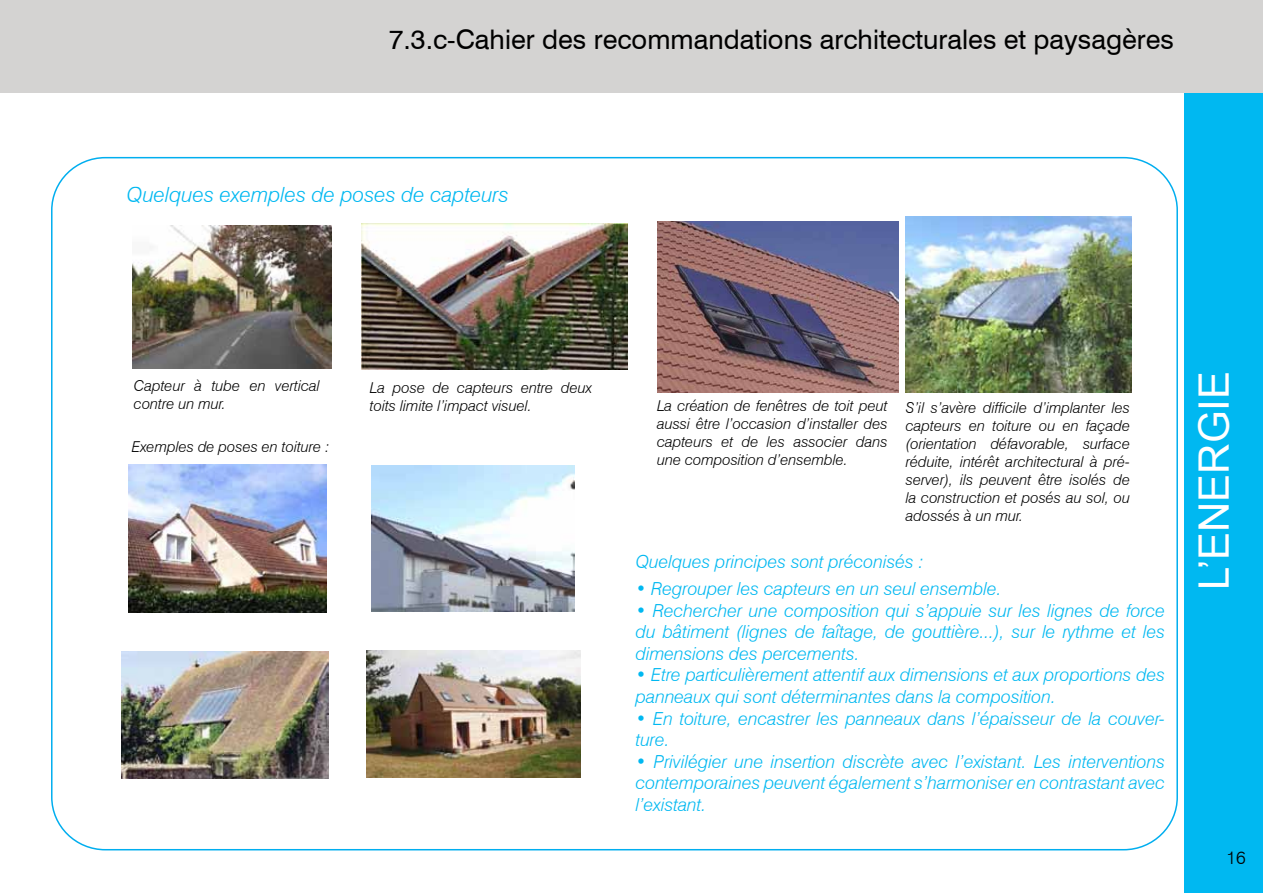
<style>
.page{position:relative;width:1263px;height:893px;background:#fff}
.page>*{position:absolute;margin:0;border:0;box-sizing:border-box;transform-origin:0 0}
.t1{font:42px "Arial";color:#fff}
.t2{font:27px "Swiss 721 BT";color:#000}
.t3{font:italic 300 21px "Swiss 721 BT";color:#00b8f1}
.t4{font:italic 300 18px/21.6px "Swiss 721 BT";color:#00b8f1;text-align:justify}
.t5{font:300 18px "Swiss 721 BT";color:#000}
.t6{font:italic 300 15px/18px "Swiss 721 BT";color:#000;text-align:justify}
</style>
<div class="page">
<div style="left:1184px;top:0;width:79px;height:893px;background:#00b8f1"></div>
<div style="left:0;top:0;width:1263px;height:92px;background:#d4d3d2"></div>
<img style="left:906px;top:217px;width:225px;height:175px">
<img style="left:657px;top:221px;width:241px;height:171px">
<img style="left:362px;top:223px;width:265px;height:147px">
<img style="left:133px;top:225px;width:198px;height:144px">
<img style="left:129px;top:464px;width:197px;height:148px">
<img style="left:371px;top:466px;width:203px;height:145px">
<img style="left:122px;top:652px;width:207px;height:126px">
<img style="left:367px;top:651px;width:213px;height:126px">
<h2 class="t2" style="left:389px;top:23px;width:787px">7.3.c-Cahier des recommandations architecturales et paysagères</h2>
<p class="t3" style="left:127px;top:182px;width:383px">Quelques exemples de poses de capteurs</p>
<p class="t6" style="left:134px;top:376px;width:187px">Capteur à tube en vertical contre un mur.</p>
<p class="t6" style="left:132px;top:438px;width:199px">Exemples de poses en toiture :</p>
<p class="t6" style="left:370px;top:379px;width:224px">La pose de capteurs entre deux toits limite l’impact visuel.</p>
<p class="t6" style="left:657px;top:397px;width:232px">La création de fenêtres de toit peut aussi être l’occasion d’installer des capteurs et de les associer dans une composition d’ensemble.</p>
<p class="t6" style="left:906px;top:399px;width:226px">S’il s’avère difficile d’implanter les capteurs en toiture ou en façade (orientation défavorable, surface réduite, intérêt architectural à pré&shy;server), ils peuvent être isolés de la construction et posés au sol, ou adossés à un mur.</p>
<p class="t4" style="left:636px;top:551px;width:289px">Quelques principes sont préconisés :</p>
<p class="t4" style="left:636px;top:578px;width:367px">• Regrouper les capteurs en un seul ensemble.</p>
<p class="t4" style="left:636px;top:599px;width:531px">• Rechercher une composition qui s’appuie sur les lignes de force du bâtiment (lignes de faîtage, de gouttière...), sur le rythme et les dimensions des percements.</p>
<p class="t4" style="left:636px;top:664px;width:531px">• Etre particulièrement attentif aux dimensions et aux proportions des panneaux qui sont déterminantes dans la composition.</p>
<p class="t4" style="left:636px;top:707px;width:531px">• En toiture, encastrer les panneaux dans l’épaisseur de la couver&shy;ture.</p>
<p class="t4" style="left:636px;top:750px;width:531px">• Privilégier une insertion discrète avec l’existant. Les interventions contemporaines peuvent également s’harmoniser en contrastant avec l’existant.</p>
<h1 class="t1" style="left:1186px;top:590px;width:221px;rotate:-90deg">L’ENERGIE</h1>
<p class="t5" style="left:1226px;top:847px;width:21px">16</p>
</div>
